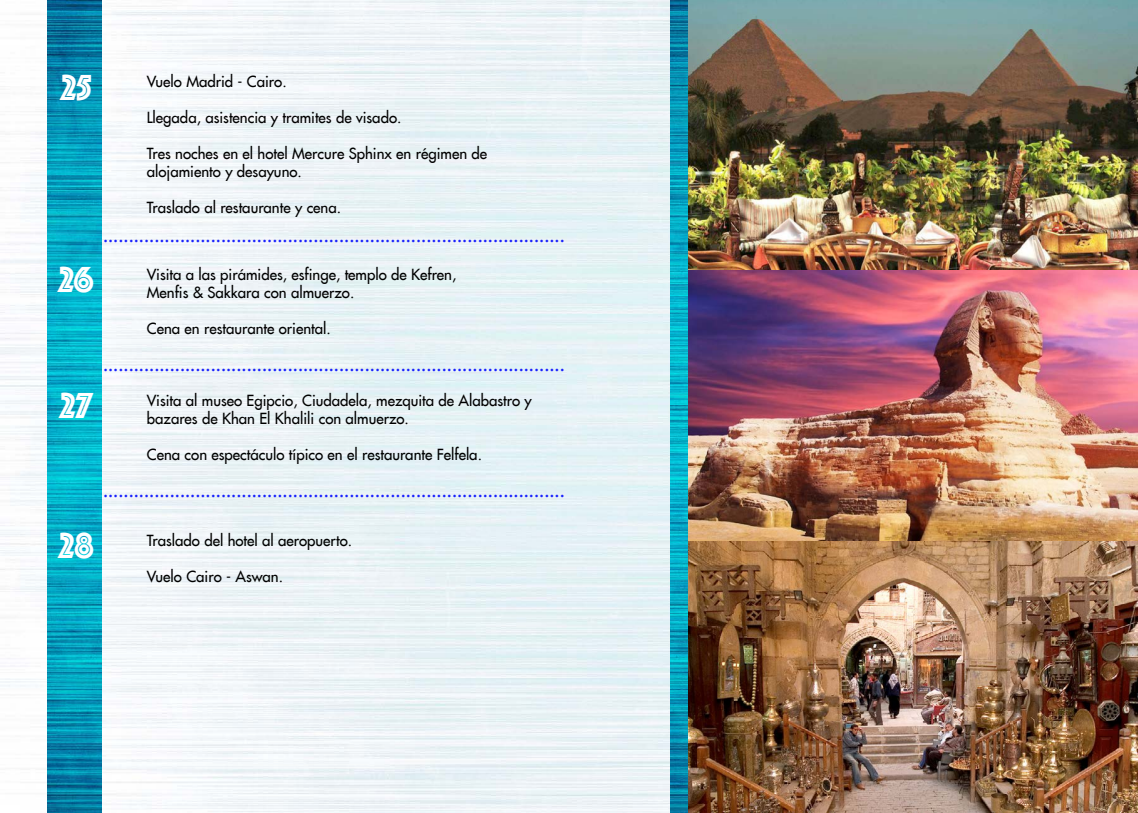
<style>
.page{position:relative;width:1138px;height:813px;background:#fff}
.page>*{position:absolute;margin:0;border:0;box-sizing:border-box;transform-origin:0 0}
.t1{font:37.5px "Phosphate Inline";letter-spacing:-.005em;color:#fff}
.t2{font:22.5px "Minion Pro";color:#1922fc}
.t3{font:15px/18px "Futura LT";color:#000}
</style>
<div class="page">
<img style="left:0;top:0;width:670px;height:812px">
<img style="left:670px;top:0;width:468px;height:812px">
<img style="left:48px;top:0;width:54px;height:812px">
<h1 class="t1" style="left:60px;top:72px;width:33px">25</h1>
<h1 class="t1" style="left:58px;top:264px;width:37px">26</h1>
<p class="t3" style="left:147px;top:73px;width:141px">Vuelo Madrid - Cairo.</p>
<p class="t3" style="left:147px;top:109px;width:256px">Llegada, asistencia y tramites de visado.</p>
<p class="t3" style="left:147px;top:145px;width:342px">Tres noches en el hotel Mercure Sphinx en régimen de alojamiento y desayuno.</p>
<p class="t3" style="left:147px;top:199px;width:196px">Traslado al restaurante y cena.</p>
<h2 class="t2" style="left:103px;top:220px;width:463px">..........................................................................................</h2>
<p class="t3" style="left:147px;top:266px;width:311px">Visita a las pirámides, esfinge, templo de Kefren,<br>Menfis &amp; Sakkara con almuerzo.</p>
<p class="t3" style="left:147px;top:320px;width:185px">Cena en restaurante oriental.</p>
<h1 class="t1" style="left:59px;top:390px;width:35px">27</h1>
<h2 class="t2" style="left:103px;top:350px;width:463px">..........................................................................................</h2>
<p class="t3" style="left:147px;top:392px;width:386px">Visita al museo Egipcio, Ciudadela, mezquita de Alabastro y bazares de Khan El Khalili con almuerzo.</p>
<p class="t3" style="left:147px;top:446px;width:336px">Cena con espectáculo típico en el restaurante Felfela.</p>
<h2 class="t2" style="left:103px;top:476px;width:463px">..........................................................................................</h2>
<h1 class="t1" style="left:58px;top:530px;width:37px">28</h1>
<p class="t3" style="left:147px;top:532px;width:207px">Traslado del hotel al aeropuerto.</p>
<p class="t3" style="left:147px;top:568px;width:138px">Vuelo Cairo - Aswan.</p>
</div>
